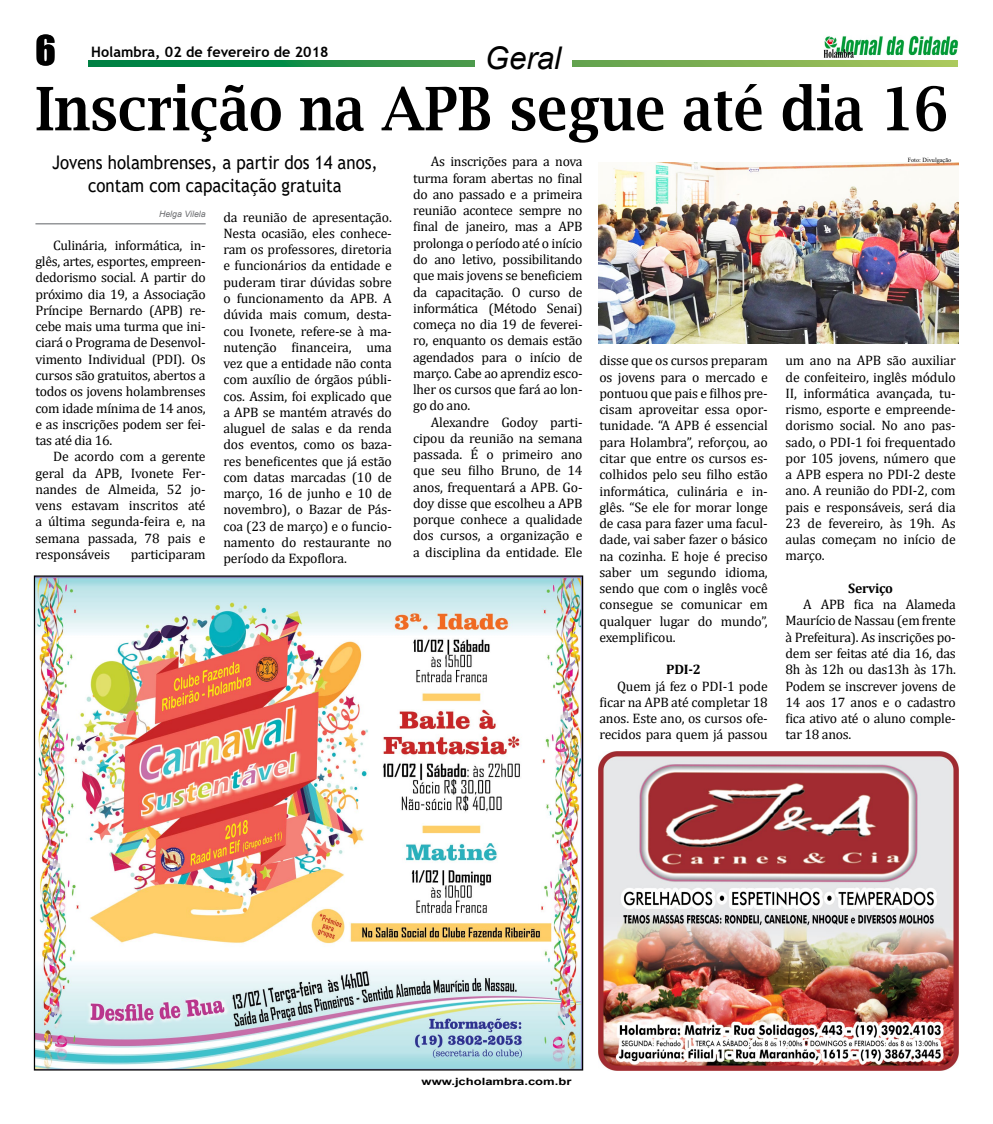
<style>
.page{position:relative;width:993px;height:1124px;background:#fff}
.page>*{position:absolute;margin:0;border:0;box-sizing:border-box;transform-origin:0 0}
.t1{font:600 60px "Lucida Bright";color:#000;scale:.9 1}
.t2{font:37.5px "Impact";color:#000}
.t3{font:italic 31.25px "Arial";color:#000}
.t4{font:18.75px/22.5px "Trebuchet MS";color:#000;text-align:center;scale:.9 1}
.t5{font:700 14.38px "Trebuchet MS";color:#000}
.t6{font:13.75px/16.2px "Cambria";letter-spacing:-.01em;color:#000;text-align:justify}
.t7{font:700 13.75px "Cambria";letter-spacing:-.02em;color:#000}
.t8{font:700 10px "Arial";color:#000;scale:1.3 1}
.t9{font:italic 8.75px "Arial";color:#6d6e71}
.t10{font:6.25px "Times New Roman";color:#000}
</style>
<div class="page">
<svg style="left:89px;top:60px;width:868px;height:7px;background:#4fa04e"></svg>
<img style="left:823px;top:35px;width:135px;height:23px">
<div style="left:474px;top:40px;width:97px;height:35px;background:#fff"></div>
<img style="left:36px;top:577px;width:545px;height:491px">
<hr style="left:35px;top:223px;width:171px;height:1px;background:#808285">
<img style="left:598px;top:163px;width:359px;height:181px">
<img style="left:598px;top:751px;width:360px;height:319px">
<h2 class="t2" style="left:35px;top:21px;width:22px">6</h2>
<p class="t5" style="left:91px;top:43px;width:239px">Holambra, 02 de fevereiro de 2018</p>
<h3 class="t3" style="left:484px;top:38px;width:78px">Geral</h3>
<h1 class="t1" style="left:35px;top:75px;width:1015px">Inscrição na APB segue até dia 16</h1>
<h3 class="t4" style="left:52px;top:151px;width:363px">Jovens holambrenses, a partir dos 14 anos, contam com capacitação gratuita</h3>
<p class="t6" style="left:223px;top:209px;width:170px">da reunião de apresentação.<br>Nesta ocasião, eles conhece&shy;ram os professores, diretoria e funcionários da entidade e puderam tirar dúvidas sobre o funcionamento da APB. A dúvida mais comum, desta&shy;cou Ivonete, refere-se à ma&shy;nutenção financeira, uma vez que a entidade não conta com auxílio de órgãos públi&shy;cos. Assim, foi explicado que a APB se mantém através do aluguel de salas e da renda dos eventos, como os baza&shy;res beneficentes que já estão com datas marcadas (10 de março, 16 de junho e 10 de novembro), o Bazar de Pás&shy;coa (23 de março) e o funcio&shy;namento do restaurante no período da Expoflora.</p>
<p class="t6" style="left:413px;top:153px;width:171px;text-indent:18px">As inscrições para a nova turma foram abertas no final do ano passado e a primeira reunião acontece sempre no final de janeiro, mas a APB prolonga o período até o início do ano letivo, possibilitando que mais jovens se beneficiem da capacitação. O curso de informática (Método Senai) começa no dia 19 de feverei&shy;ro, enquanto os demais estão agendados para o início de março. Cabe ao aprendiz esco&shy;lher os cursos que fará ao lon&shy;go do ano.</p>
<p class="t6" style="left:413px;top:413px;width:171px;text-indent:18px">Alexandre Godoy parti&shy;cipou da reunião na semana passada. É o primeiro ano que seu filho Bruno, de 14 anos, frequentará a APB. Go&shy;doy disse que escolheu a APB porque conhece a qualidade dos cursos, a organização e a disciplina da entidade. Ele</p>
<p class="t10" style="left:907px;top:156px;width:45px">Foto: Divulgação</p>
<p class="t9" style="left:159px;top:208px;width:48px">Helga Vilela</p>
<p class="t6" style="left:35px;top:237px;width:172px;text-indent:18px">Culinária, informática, in&shy;glês, artes, esportes, empreen&shy;dedorismo social. A partir do próximo dia 19, a Associação Príncipe Bernardo (APB) re&shy;cebe mais uma turma que ini&shy;ciará o Programa de Desenvol&shy;vimento Individual (PDI). Os cursos são gratuitos, abertos a todos os jovens holambrenses com idade mínima de 14 anos, e as inscrições podem ser fei&shy;tas até dia 16.</p>
<p class="t6" style="left:35px;top:448px;width:172px;text-indent:18px">De acordo com a gerente geral da APB, Ivonete Fer&shy;nandes de Almeida, 52 jo&shy;vens estavam inscritos até a última segunda-feira e, na semana passada, 78 pais e responsáveis</p>
<p class="t6" style="left:785px;top:352px;width:172px">um ano na APB são auxiliar de confeiteiro, inglês módulo II, informática avançada, tu&shy;rismo, esporte e empreende&shy;dorismo social. No ano pas&shy;sado, o PDI-1 foi frequentado por 105 jovens, número que a APB espera no PDI-2 deste ano. A reunião do PDI-2, com pais e responsáveis, será dia 23 de fevereiro, às 19h. As aulas começam no início de março.</p>
<p class="t7" style="left:847px;top:578px;width:46px">Serviço</p>
<p class="t6" style="left:785px;top:596px;width:172px;text-indent:18px">A APB fica na Alameda Maurício de Nassau (em frente à Prefeitura). As inscrições po&shy;dem ser feitas até dia 16, das 8h às 12h ou das13h às 17h.<br>Podem se inscrever jovens de 14 aos 17 anos e o cadastro fica ativo até o aluno comple&shy;tar 18 anos.</p>
<p class="t6" style="left:599px;top:352px;width:170px">disse que os cursos preparam os jovens para o mercado e pontuou que pais e filhos pre&shy;cisam aproveitar essa opor&shy;tunidade. “A APB é essencial para Holambra”, reforçou, ao citar que entre os cursos es&shy;colhidos pelo seu filho estão informática, culinária e in&shy;glês. “Se ele for morar longe de casa para fazer uma facul&shy;dade, vai saber fazer o básico na cozinha. E hoje é preciso saber um segundo idioma, sendo que com o inglês você consegue se comunicar em qualquer lugar do mundo”, exemplificou.</p>
<p class="t7" style="left:666px;top:660px;width:36px">PDI-2</p>
<p class="t6" style="left:599px;top:677px;width:170px;text-indent:18px">Quem já fez o PDI-1 pode ficar na APB até completar 18 anos. Este ano, os cursos ofe&shy;recidos para quem já passou</p>
<p class="t6" style="left:131px;top:546px;width:76px">participaram</p>
<p class="t8" style="left:421px;top:1074px;width:117px">www.jcholambra.com.br</p>
</div>
